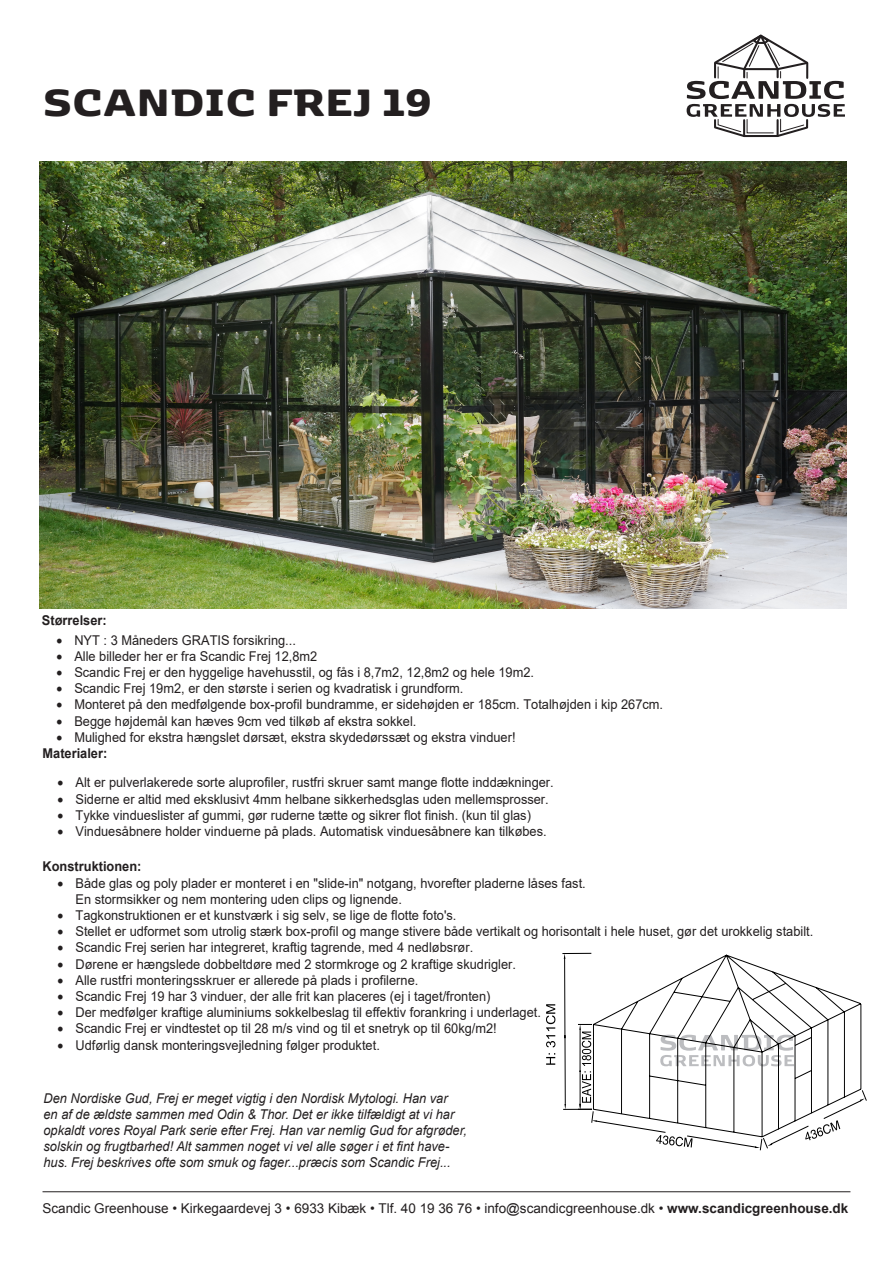
<style>
.page{position:relative;width:893px;height:1263px;background:#fff}
.page>*{position:absolute;margin:0;border:0;box-sizing:border-box;transform-origin:0 0}
.t1{font:900 45px "Kobenhavn";color:#231f20;scale:.95 1}
.t2{font:13.5px/16px "Arial";color:#231f20;scale:.95 1}
.t3{font:italic 13.5px/16.2px "Arial";color:#231f20;scale:.95 1}
.t4{font:13.5px "Arial";color:#231f20}
.t5{font:700 13.5px "Arial";color:#231f20;scale:.95 1}
.s1{font-weight:700}
</style>
<div class="page">
<img style="left:39px;top:161px;width:807px;height:447px">
<svg style="left:591px;top:955px;width:270px;height:195px"></svg>
<hr style="left:564px;top:959px;width:1px;height:79px;background:#000">
<svg style="left:562px;top:953px;width:29px;height:6px"></svg>
<svg style="left:656px;top:1135px;width:37px;height:12px"></svg>
<svg style="left:755px;top:1090px;width:112px;height:59px"></svg>
<svg style="left:546px;top:1053px;width:9px;height:12px"></svg>
<svg style="left:546px;top:1004px;width:9px;height:43px"></svg>
<svg style="left:563px;top:1024px;width:29px;height:86px"></svg>
<svg style="left:660px;top:1035px;width:152px;height:31px"></svg>
<hr style="left:43px;top:1191px;width:807px;height:1px;background:#231f20">
<svg style="left:687px;top:34px;width:158px;height:104px"></svg>
<p class="t1" style="left:43px;top:68px;width:412px">SCANDIC FREJ 19</p>
<p class="t5" style="left:42px;top:611px;width:70px">Størrelser:</p>
<p class="t2" style="left:56px;top:632px;width:254px">• NYT : 3 Måneders GRATIS forsikring...</p>
<p class="t2" style="left:56px;top:648px;width:276px">• Alle billeder her er fra Scandic Frej 12,8m2</p>
<p class="t2" style="left:56px;top:664px;width:504px">• Scandic Frej er den hyggelige havehusstil, og fås i 8,7m2, 12,8m2 og hele 19m2.</p>
<p class="t2" style="left:56px;top:680px;width:430px">• Scandic Frej 19m2, er den største i serien og kvadratisk i grundform.</p>
<p class="t2" style="left:56px;top:697px;width:640px">• Monteret på den medfølgende box-profil bundramme, er sidehøjden er 185cm. Totalhøjden i kip 267cm.</p>
<p class="t2" style="left:56px;top:713px;width:381px">• Begge højdemål kan hæves 9cm ved tilkøb af ekstra sokkel.</p>
<p class="t2" style="left:43px;top:729px;width:499px;text-indent:14px">• Mulighed for ekstra hængslet dørsæt, ekstra skydedørssæt og ekstra vinduer!<br><span class="s1">Materialer:</span></p>
<p class="t2" style="left:58px;top:774px;width:524px">• Alt er pulverlakerede sorte aluprofiler, rustfri skruer samt mange flotte inddækninger.</p>
<p class="t2" style="left:58px;top:791px;width:519px">• Siderne er altid med eksklusivt 4mm helbane sikkerhedsglas uden mellemsprosser.</p>
<p class="t2" style="left:58px;top:807px;width:500px">• Tykke vindueslister af gummi, gør ruderne tætte og sikrer flot finish. (kun til glas)</p>
<p class="t2" style="left:58px;top:823px;width:516px">• Vinduesåbnere holder vinduerne på plads. Automatisk vinduesåbnere kan tilkøbes.</p>
<p class="t5" style="left:43px;top:857px;width:106px">Konstruktionen:</p>
<p class="t2" style="left:76px;top:875px;width:539px;text-indent:-18px">• Både glas og poly plader er monteret i en "slide-in" notgang, hvorefter pladerne låses fast.<br>En stormsikker og nem montering uden clips og lignende.</p>
<p class="t2" style="left:58px;top:907px;width:421px">• Tagkonstruktionen er et kunstværk i sig selv, se lige de flotte foto's.</p>
<p class="t2" style="left:58px;top:923px;width:797px">• Stellet er udformet som utrolig stærk box-profil og mange stivere både vertikalt og horisontalt i hele huset, gør det urokkelig stabilt.</p>
<p class="t2" style="left:58px;top:939px;width:439px">• Scandic Frej serien har integreret, kraftig tagrende, med 4 nedløbsrør.</p>
<p class="t2" style="left:58px;top:956px;width:484px">• Dørene er hængslede dobbeltdøre med 2 stormkroge og 2 kraftige skudrigler.</p>
<p class="t2" style="left:58px;top:972px;width:381px">• Alle rustfri monteringsskruer er allerede på plads i profilerne.</p>
<p class="t2" style="left:58px;top:988px;width:457px">• Scandic Frej 19 har 3 vinduer, der alle frit kan placeres (ej i taget/fronten)</p>
<p class="t2" style="left:58px;top:1004px;width:510px">• Der medfølger kraftige aluminiums sokkelbeslag til effektiv forankring i underlaget.</p>
<p class="t2" style="left:58px;top:1020px;width:464px">• Scandic Frej er vindtestet op til 28 m/s vind og til et snetryk op til 60kg/m2!</p>
<p class="t2" style="left:58px;top:1037px;width:341px">• Udførlig dansk monteringsvejledning følger produktet.</p>
<p class="t3" style="left:44px;top:1090px;width:447px">Den Nordiske Gud, Frej er meget vigtig i den Nordisk Mytologi. Han var<br>en af de ældste sammen med Odin &amp; Thor. Det er ikke tilfældigt at vi har opkaldt vores Royal Park serie efter Frej. Han var nemlig Gud for afgrøder, solskin og frugtbarhed! Alt sammen noget vi vel alle søger i et fint have&shy;hus. Frej beskrives ofte som smuk og fager...præcis som Scandic Frej...</p>
<p class="t4" style="left:43px;top:1200px;width:807px">Scandic Greenhouse • Kirkegaardevej 3 • 6933 Kibæk • Tlf. 40 19 36 76 • info@scandicgreenhouse.dk • <span class="s1">www.scandicgreenhouse.dk</span></p>
</div>
